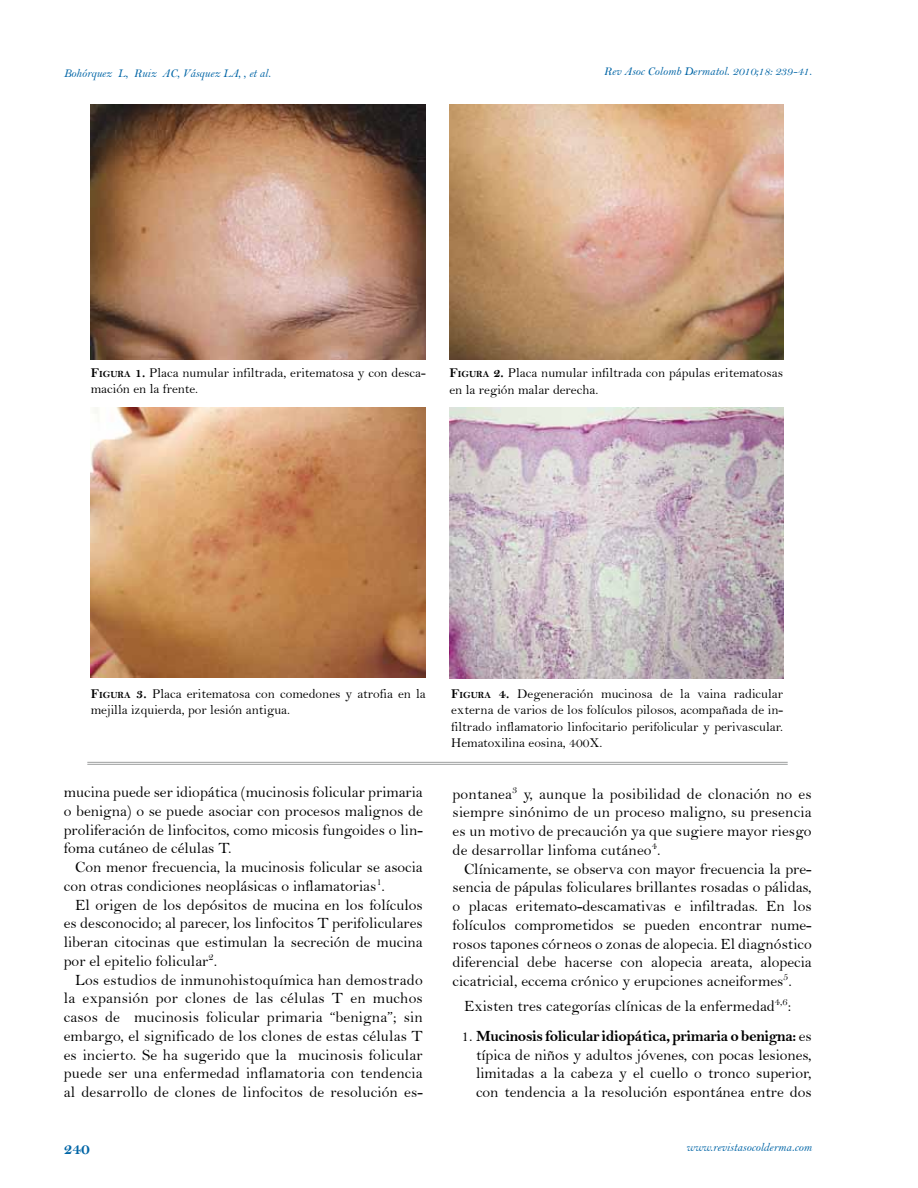
<style>
.page{position:relative;width:918px;height:1188px;background:#fff}
.page>*{position:absolute;margin:0;border:0;box-sizing:border-box;transform-origin:0 0}
.t1{font:16.5px "Bell MT Bold";color:#0065a6}
.t2{font:15.75px/18.8px "Bell";color:#000;text-align:justify}
.t3{font:15.75px "Bell MT Bold";letter-spacing:-.025em;color:#000}
.t4{font:13.5px/16.5px "Bell";color:#000}
.t5{font:12px "Bell MT Italic";color:#0065a6}
.s1{font-family:"Bell MT Bold"}
.s2{font-family:"Bell MT Bold";font-size:9.45px}
.s3{font-family:"Bell"}
</style>
<div class="page">
<img style="left:91px;top:104px;width:335px;height:256px">
<img style="left:450px;top:104px;width:333px;height:256px">
<img style="left:91px;top:407px;width:335px;height:271px">
<img style="left:450px;top:407px;width:333px;height:271px">
<hr style="left:87px;top:762px;width:701px;height:1px;background:#9c9e9f">
<hr style="left:87px;top:764px;width:701px;height:1px;background:#9c9e9f">
<p class="t5" style="left:64px;top:66px;width:208px">Bohórquez L, Ruiz AC, Vásquez LA, , et al.</p>
<p class="t5" style="left:604px;top:64px;width:209px">Rev Asoc Colomb Dermatol. 2010;18: 239-41.</p>
<p class="t4" style="left:91px;top:364px;width:337px"><span class="s1">F</span><span class="s2">IGURA</span> <span class="s1">1.</span> Placa numular infiltrada, eritematosa y con desca&shy;mación en la frente.</p>
<p class="t4" style="left:449px;top:365px;width:335px"><span class="s1">F</span><span class="s2">IGURA</span> <span class="s1">2.</span> Placa numular infiltrada con pápulas eritematosas en la región malar derecha.</p>
<p class="t4" style="left:91px;top:685px;width:337px"><span class="s1">F</span><span class="s2">IGURA</span> <span class="s1">3.</span> Placa eritematosa con comedones y atrofia en la mejilla izquierda, por lesión antigua.</p>
<p class="t2" style="left:64px;top:783px;width:361px">mucina puede ser idiopática (mucinosis folicular primaria o benigna) o se puede asociar con procesos malignos de proliferación de linfocitos, como micosis fungoides o lin&shy;foma cutáneo de células T.</p>
<p class="t2" style="left:64px;top:858px;width:361px;text-indent:11px">Con menor frecuencia, la mucinosis folicular se asocia con otras condiciones neoplásicas o inflamatorias<sup>1</sup>.</p>
<p class="t2" style="left:64px;top:895px;width:361px;text-indent:11px">El origen de los depósitos de mucina en los folículos es desconocido; al parecer, los linfocitos T perifoliculares liberan citocinas que estimulan la secreción de mucina por el epitelio folicular<sup>2</sup>.</p>
<p class="t2" style="left:64px;top:970px;width:361px;text-indent:11px">Los estudios de inmunohistoquímica han demostrado la expansión por clones de las células T en muchos casos de mucinosis folicular primaria “benigna”; sin embargo, el significado de los clones de estas células T es incierto. Se ha sugerido que la mucinosis folicular puede ser una enfermedad inflamatoria con tendencia al desarrollo de clones de linfocitos de resolución es-</p>
<p class="t4" style="left:451px;top:685px;width:334px;text-align:justify"><span class="s1">F</span><span class="s2">IGURA</span> <span class="s1">4.</span> Degeneración mucinosa de la vaina radicular externa de varios de los folículos pilosos, acompañada de in&shy;filtrado inflamatorio linfocitario perifolicular y perivascular.<br>Hematoxilina eosina, 400X.</p>
<p class="t2" style="left:453px;top:784px;width:361px">pontanea<sup>3</sup> y, aunque la posibilidad de clonación no es siempre sinónimo de un proceso maligno, su presencia es un motivo de precaución ya que sugiere mayor riesgo de desarrollar linfoma cutáneo<sup>4</sup>.</p>
<p class="t2" style="left:453px;top:859px;width:361px;text-indent:11px">Clínicamente, se observa con mayor frecuencia la pre&shy;sencia de pápulas foliculares brillantes rosadas o pálidas, o placas eritemato-descamativas e infiltradas. En los folículos comprometidos se pueden encontrar nume&shy;rosos tapones córneos o zonas de alopecia. El diagnóstico diferencial debe hacerse con alopecia areata, alopecia cicatricial, eccema crónico y erupciones acneiformes<sup>5</sup>.</p>
<p class="t2" style="left:464px;top:996px;width:329px">Existen tres categorías clínicas de la enfermedad<sup>4,6</sup>:</p>
<p class="t3" style="left:461px;top:1026px;width:352px"><span class="s3">1.</span> Mucinosis folicular idiopática, primaria o benigna: <span class="s3">es</span></p>
<p class="t2" style="left:476px;top:1045px;width:337px">típica de niños y adultos jóvenes, con pocas lesiones, limitadas a la cabeza y el cuello o tronco superior, con tendencia a la resolución espontánea entre dos</p>
<p class="t1" style="left:64px;top:1138px;width:28px">240</p>
<p class="t5" style="left:686px;top:1140px;width:127px">www.revistasocolderma.com</p>
</div>
